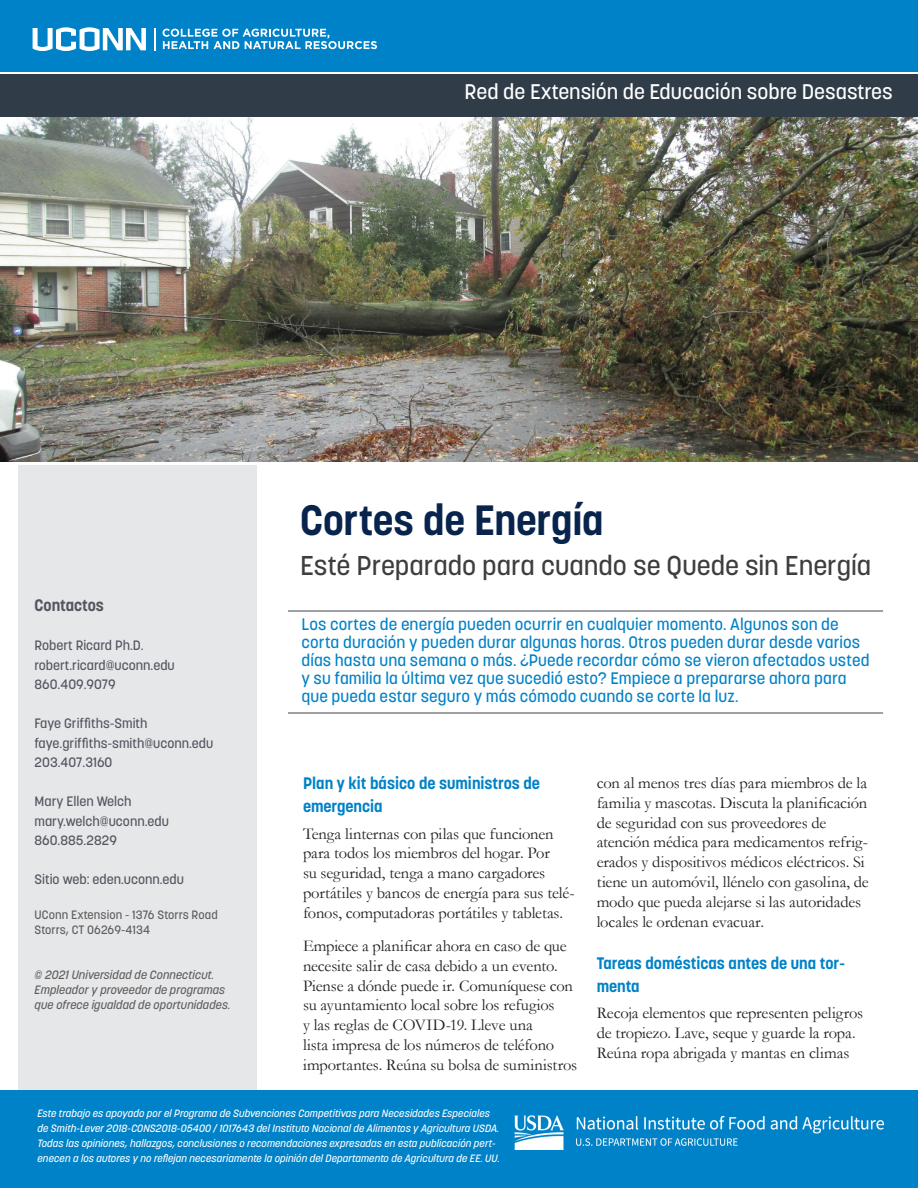
<style>
.page{position:relative;width:918px;height:1188px;background:#fff}
.page>*{position:absolute;margin:0;border:0;box-sizing:border-box;transform-origin:0 0}
.t1{font:700 42px "Korolev";letter-spacing:-.005em;color:#08244d}
.t2{font:500 27px "Korolev";letter-spacing:-.005em;color:#3e3e3f}
.t3{font:500 21px "Korolev";color:#fff}
.t4{font:16.5px/19.8px "Garamond";letter-spacing:-.01em;color:#231f20}
.t5{font:500 16.5px/18px "Korolev";letter-spacing:.005em;color:#0082c8}
.t6{font:700 16.5px/22.5px "Korolev";color:#0082c8}
.t7{font:700 16.5px "Korolev";color:#51565f}
.t8{font:500 13.5px/19.5px "Korolev";color:#51565f}
.t9{font:italic 500 12px/15px "Korolev";color:#5f5d5c}
.t10{font:500 12px/15px "Korolev";letter-spacing:.01em;color:#5f5d5c}
.t11{font:italic 500 10.5px/15px "Korolev";color:#fff}
</style>
<div class="page">
<div style="left:19px;top:465px;width:238px;height:626px;background:#e6e7e9"></div>
<img style="left:0;top:117px;width:918px;height:345px">
<hr style="left:288px;top:712px;width:595px;height:2px;background:#808285">
<hr style="left:288px;top:610px;width:595px;height:2px;background:#808285">
<div style="left:0;top:74px;width:918px;height:43px;background:#303d48"></div>
<div style="left:0;top:0;width:918px;height:71px;background:#0082c8"></div>
<svg style="left:33px;top:27px;width:113px;height:24px"></svg>
<hr style="left:154px;top:28px;width:2px;height:22px;background:#fff">
<svg style="left:163px;top:29px;width:214px;height:20px"></svg>
<div style="left:0;top:1091px;width:918px;height:97px;background:#0082c8"></div>
<img style="left:515px;top:1115px;width:368px;height:34px">
<p class="t3" style="left:465px;top:78px;width:430px">Red de Extensión de Educación sobre Desastres</p>
<h1 class="t1" style="left:300px;top:493px;width:305px">Cortes de Energía</h1>
<p class="t7" style="left:35px;top:595px;width:71px">Contactos</p>
<p class="t8" style="left:35px;top:636px;width:142px">Robert Ricard Ph.D. robert.ricard@uconn.edu<br>860.409.9079</p>
<p class="t8" style="left:35px;top:714px;width:180px">Faye Griffiths-Smith faye.griffiths-smith@uconn.edu<br>203.407.3160</p>
<p class="t8" style="left:35px;top:792px;width:136px">Mary Ellen Welch mary.welch@uconn.edu<br>860.885.2829</p>
<p class="t8" style="left:35px;top:870px;width:151px">Sitio web: eden.uconn.edu</p>
<p class="t10" style="left:35px;top:907px;width:185px">UConn Extension - 1376 Storrs Road<br>Storrs, CT 06269-4134</p>
<p class="t9" style="left:35px;top:967px;width:198px">© 2021 Universidad de Connecticut.<br>Empleador y proveedor de programas que ofrece igualdad de oportunidades.</p>
<h2 class="t2" style="left:300px;top:548px;width:573px">Esté Preparado para cuando se Quede sin Energía</h2>
<p class="t5" style="left:302px;top:615px;width:570px">Los cortes de energía pueden ocurrir en cualquier momento. Algunos son de corta duración y pueden durar algunas horas. Otros pueden durar desde varios días hasta una semana o más. ¿Puede recordar cómo se vieron afectados usted y su familia la última vez que sucedió esto? Empiece a prepararse ahora para que pueda estar seguro y más cómodo cuando se corte la luz.</p>
<p class="t6" style="left:303px;top:772px;width:239px">Plan y kit básico de suministros de emergencia</p>
<p class="t4" style="left:303px;top:823px;width:273px">Tenga linternas con pilas que funcionen para todos los miembros del hogar. Por<br>su seguridad, tenga a mano cargadores portátiles y bancos de energía para sus telé&shy;fonos, computadoras portátiles y tabletas.</p>
<p class="t4" style="left:303px;top:936px;width:276px">Empiece a planificar ahora en caso de que necesite salir de casa debido a un evento.<br>Piense a dónde puede ir. Comuníquese con su ayuntamiento local sobre los refugios<br>y las reglas de COVID-19. Lleve una<br>lista impresa de los números de teléfono importantes. Reúna su bolsa de suministros</p>
<p class="t4" style="left:597px;top:773px;width:274px">con al menos tres días para miembros de la familia y mascotas. Discuta la planificación de seguridad con sus proveedores de atención médica para medicamentos refrig&shy;erados y dispositivos médicos eléctricos. Si tiene un automóvil, llénelo con gasolina, de modo que pueda alejarse si las autoridades locales le ordenan evacuar.</p>
<p class="t6" style="left:597px;top:952px;width:250px">Tareas domésticas antes de una tor&shy;menta</p>
<p class="t4" style="left:597px;top:1003px;width:268px">Recoja elementos que representen peligros de tropiezo. Lave, seque y guarde la ropa.<br>Reúna ropa abrigada y mantas en climas</p>
<p class="t11" style="left:38px;top:1105px;width:464px">Este trabajo es apoyado por el Programa de Subvenciones Competitivas para Necesidades Especiales de Smith-Lever 2018-CONS2018-05400 / 1017643 del Instituto Nacional de Alimentos y Agricultura USDA.<br>Todas las opiniones, hallazgos, conclusiones o recomendaciones expresadas en esta publicación pert&shy;enecen a los autores y no reflejan necesariamente la opinión del Departamento de Agricultura de EE. UU.</p>
</div>
